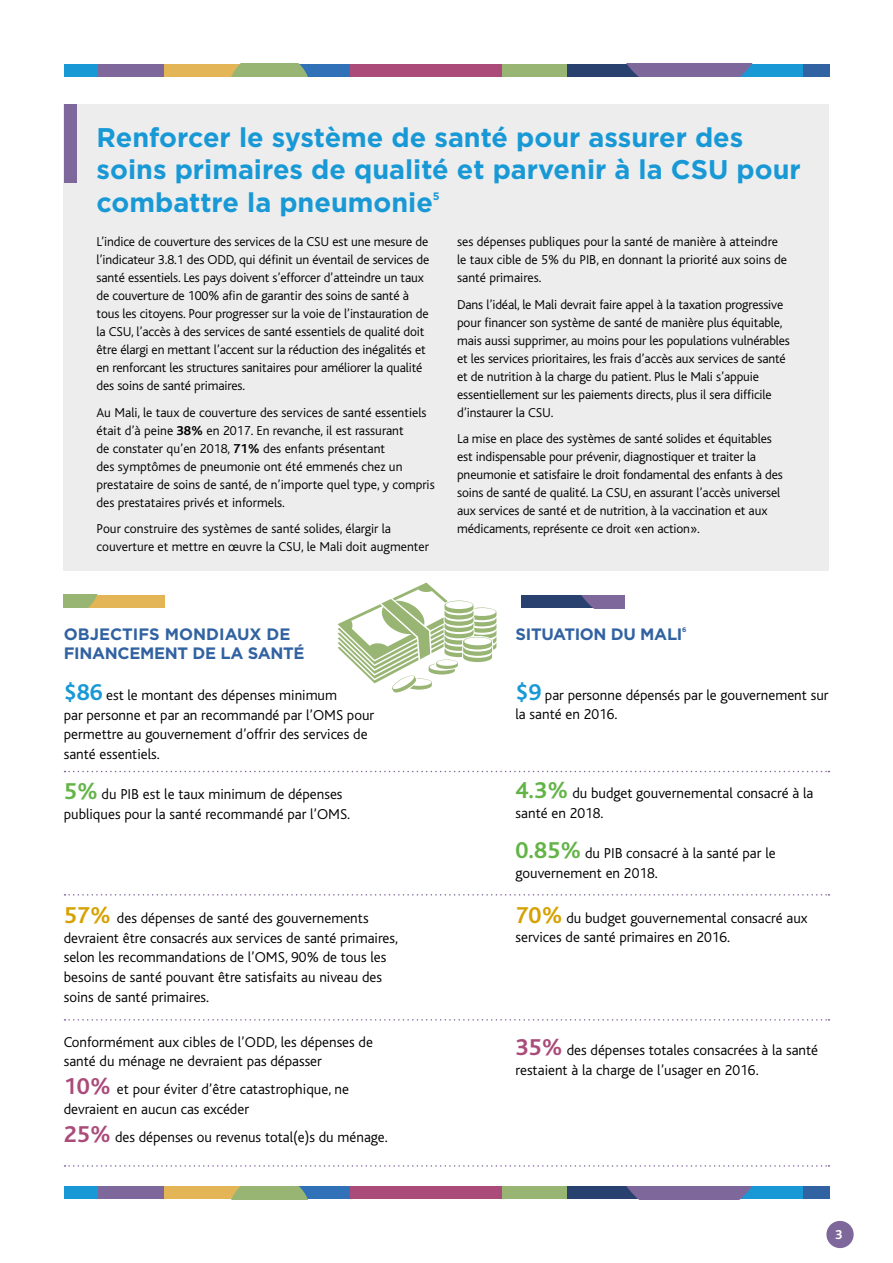
<style>
.page{position:relative;width:893px;height:1263px;background:#fff}
.page>*{position:absolute;margin:0;border:0;box-sizing:border-box;transform-origin:0 0}
.t1{font:700 27px/32.4px "Gotham";color:#1899d6}
.t2{font:700 16.5px/19.8px "Gotham";letter-spacing:-.02em;color:#3162a1}
.t3{font:300 15px/19.5px "Bliss";color:#000}
.t4{font:300 13.5px/18px "Bliss";letter-spacing:-.01em;color:#000}
.t5{font:700 13.5px "Bliss";color:#fff}
.t6{font:700 10.8px "Gotham";color:#1899d6}
.t7{font:700 6.6px "Gotham";color:#3162a1}
.s1{font-weight:700}
.s2{font-weight:700;font-size:24px;color:#1899d6}
.s3{font-weight:700;font-size:24px;color:#63b447}
.s4{font-weight:700;font-size:24px;color:#d6a102}
.s5{font-weight:700;font-size:24px;color:#aa4b7a}
</style>
<div class="page">
<div style="left:64px;top:64px;width:66px;height:13px;background:#1899d6"></div>
<div style="left:98px;top:64px;width:66px;height:13px;background:#7e679b"></div>
<div style="left:164px;top:64px;width:101px;height:13px;background:#e3b556"></div>
<div style="left:250px;top:64px;width:101px;height:13px;background:#3171b8"></div>
<svg style="left:231px;top:64px;width:77px;height:13px"></svg>
<div style="left:501px;top:64px;width:66px;height:13px;background:#98b574"></div>
<div style="left:567px;top:64px;width:103px;height:13px;background:#29416e"></div>
<div style="left:668px;top:64px;width:136px;height:13px;background:#1899d6"></div>
<svg style="left:627px;top:64px;width:125px;height:13px;background:#75679b"></svg>
<div style="left:803px;top:64px;width:26px;height:13px;background:#3162a1"></div>
<div style="left:350px;top:64px;width:151px;height:13px;background:#aa4b7a"></div>
<div style="left:64px;top:1186px;width:66px;height:13px;background:#1899d6"></div>
<div style="left:98px;top:1186px;width:66px;height:13px;background:#7e679b"></div>
<div style="left:164px;top:1186px;width:101px;height:13px;background:#e3b556"></div>
<div style="left:250px;top:1186px;width:101px;height:13px;background:#3171b8"></div>
<svg style="left:231px;top:1186px;width:77px;height:13px"></svg>
<div style="left:501px;top:1186px;width:66px;height:13px;background:#98b574"></div>
<div style="left:567px;top:1186px;width:103px;height:13px;background:#29416e"></div>
<div style="left:668px;top:1186px;width:136px;height:13px;background:#1899d6"></div>
<svg style="left:626px;top:1186px;width:126px;height:13px;background:#75679b"></svg>
<div style="left:803px;top:1186px;width:26px;height:13px;background:#3162a1"></div>
<div style="left:350px;top:1186px;width:151px;height:13px;background:#aa4b7a"></div>
<div style="left:826px;top:1221px;width:28px;height:27px;background:#7e679b;border-radius:50%"></div>
<div style="left:64px;top:104px;width:765px;height:466px;background:#ededed"></div>
<div style="left:64px;top:104px;width:13px;height:79px;background:#7e679b"></div>
<div style="left:64px;top:595px;width:100px;height:13px;background:#e3b556"></div>
<svg style="left:64px;top:595px;width:33px;height:13px"></svg>
<div style="left:522px;top:595px;width:103px;height:13px;background:#29416e"></div>
<svg style="left:581px;top:595px;width:44px;height:13px"></svg>
<svg style="left:338px;top:583px;width:158px;height:110px"></svg>
<svg style="left:65px;top:771px;width:764px;height:1px"></svg>
<svg style="left:65px;top:894px;width:764px;height:1px"></svg>
<svg style="left:65px;top:1019px;width:764px;height:1px"></svg>
<svg style="left:65px;top:1165px;width:764px;height:2px"></svg>
<h1 class="t1" style="left:97px;top:121px;width:706px">Renforcer le système de santé pour assurer des soins primaires de qualité et parvenir à la CSU pour combattre la pneumonie</h1>
<p class="t6" style="left:433px;top:189px;width:8px">5</p>
<p class="t4" style="left:97px;top:233px;width:334px">L’indice de couverture des services de la CSU est une mesure de l’indicateur 3.8.1 des ODD, qui définit un éventail de services de santé essentiels. Les pays doivent s’efforcer d’atteindre un taux de couverture de 100% afin de garantir des soins de santé à tous les citoyens. Pour progresser sur la voie de l’instauration de la CSU, l’accès à des services de santé essentiels de qualité doit être élargi en mettant l’accent sur la réduction des inégalités et en renforcant les structures sanitaires pour améliorer la qualité des soins de santé primaires.</p>
<p class="t4" style="left:97px;top:404px;width:340px">Au Mali, le taux de couverture des services de santé essentiels était d’à peine <span class="s1">38%</span> en 2017. En revanche, il est rassurant<br>de constater qu’en 2018, <span class="s1">71%</span> des enfants présentant<br>des symptômes de pneumonie ont été emmenés chez un prestataire de soins de santé, de n’importe quel type, y compris des prestataires privés et informels.</p>
<p class="t4" style="left:97px;top:520px;width:334px">Pour construire des systèmes de santé solides, élargir la couverture et mettre en œuvre la CSU, le Mali doit augmenter</p>
<p class="t4" style="left:457px;top:233px;width:331px">ses dépenses publiques pour la santé de manière à atteindre le taux cible de 5% du PIB, en donnant la priorité aux soins de santé primaires.</p>
<p class="t4" style="left:457px;top:295px;width:334px">Dans l’idéal, le Mali devrait faire appel à la taxation progressive pour financer son système de santé de manière plus équitable, mais aussi supprimer, au moins pour les populations vulnérables et les services prioritaires, les frais d’accès aux services de santé et de nutrition à la charge du patient. Plus le Mali s’appuie essentiellement sur les paiements directs, plus il sera difficile d’instaurer la CSU.</p>
<p class="t4" style="left:457px;top:430px;width:327px">La mise en place des systèmes de santé solides et équitables est indispensable pour prévenir, diagnostiquer et traiter la pneumonie et satisfaire le droit fondamental des enfants à des soins de santé de qualité. La CSU, en assurant l’accès universel aux services de santé et de nutrition, à la vaccination et aux médicaments, représente ce droit «en action».</p>
<p class="t2" style="left:64px;top:624px;width:242px">OBJECTIFS MONDIAUX DE<br>FINANCEMENT DE LA SANTÉ</p>
<p class="t3" style="left:64px;top:686px;width:312px"><span class="s2">$86</span> est le montant des dépenses minimum<br>par personne et par an recommandé par l’OMS pour permettre au gouvernement d’offrir des services de santé essentiels.</p>
<p class="t3" style="left:64px;top:785px;width:288px"><span class="s3">5%</span> du PIB est le taux minimum de dépenses publiques pour la santé recommandé par l’OMS.</p>
<p class="t3" style="left:64px;top:909px;width:336px"><span class="s4">57%</span> des dépenses de santé des gouvernements devraient être consacrés aux services de santé primaires, selon les recommandations de l’OMS, 90% de tous les besoins de santé pouvant être satisfaits au niveau des soins de santé primaires.</p>
<p class="t3" style="left:64px;top:1032px;width:311px">Conformément aux cibles de l’ODD, les dépenses de santé du ménage ne devraient pas dépasser</p>
<p class="t3" style="left:64px;top:1080px;width:287px"><span class="s5">10%</span> et pour éviter d’être catastrophique, ne devraient en aucun cas excéder</p>
<p class="t3" style="left:64px;top:1127px;width:325px"><span class="s5">25%</span> des dépenses ou revenus total(e)s du ménage.</p>
<p class="t2" style="left:516px;top:624px;width:168px">SITUATION DU MALI</p>
<p class="t7" style="left:682px;top:625px;width:6px">6</p>
<p class="t3" style="left:516px;top:685px;width:315px"><span class="s2">$9</span> par personne dépensés par le gouvernement sur la santé en 2016.</p>
<p class="t3" style="left:516px;top:784px;width:299px"><span class="s3">4.3%</span> du budget gouvernemental consacré à la santé en 2018.</p>
<p class="t3" style="left:516px;top:844px;width:262px"><span class="s3">0.85%</span> du PIB consacré à la santé par le gouvernement en 2018.</p>
<p class="t3" style="left:516px;top:908px;width:293px"><span class="s4">70%</span> du budget gouvernemental consacré aux services de santé primaires en 2016.</p>
<p class="t3" style="left:516px;top:1041px;width:304px"><span class="s5">35%</span> des dépenses totales consacrées à la santé restaient à la charge de l’usager en 2016.</p>
<p class="t5" style="left:835px;top:1228px;width:9px">3</p>
</div>
